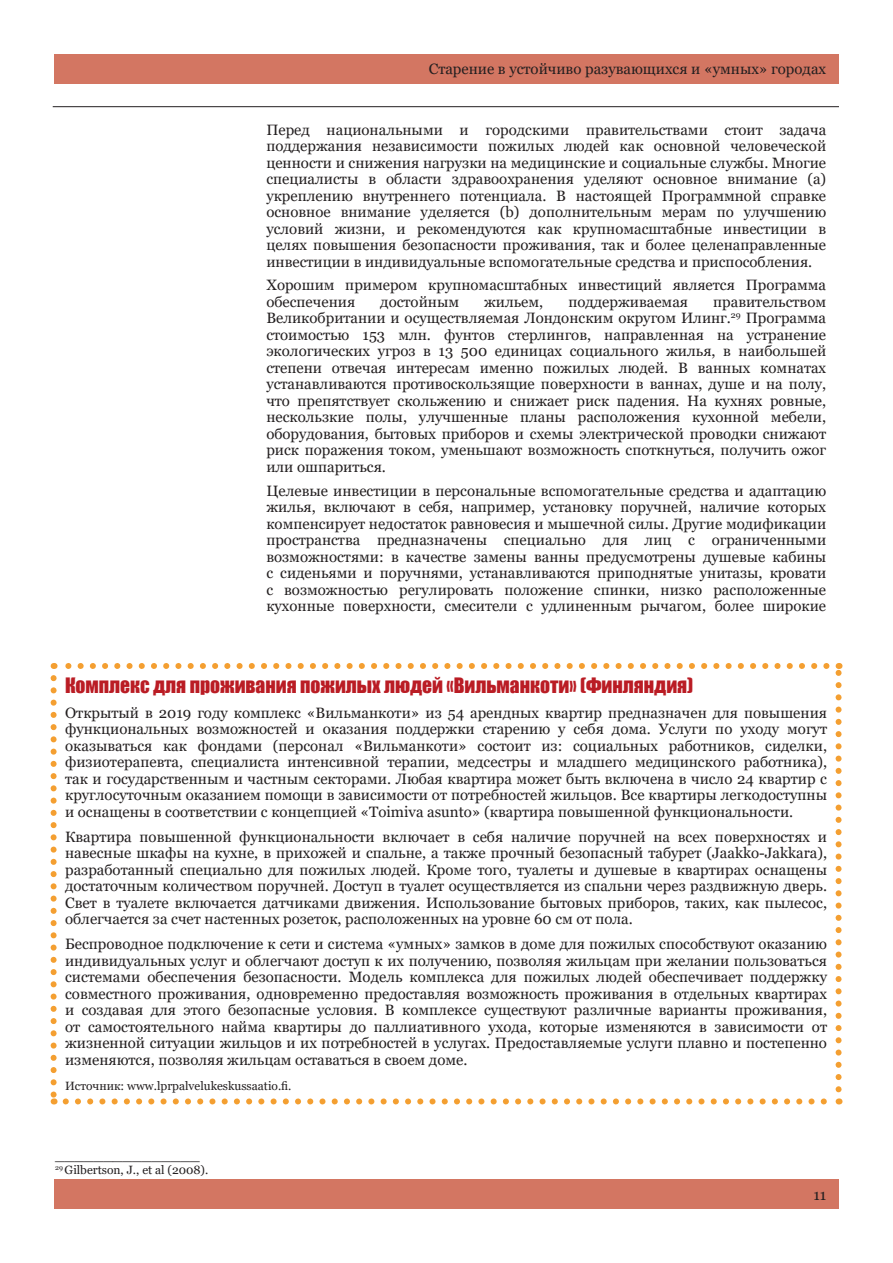
<style>
.page{position:relative;width:893px;height:1263px;background:#fff}
.page>*{position:absolute;margin:0;border:0;box-sizing:border-box;transform-origin:0 0}
.Red_title{font:19.5px "Impact";color:#ba1c24}
.Georgia_10_regular{font:15px/16.5px "Georgia";color:#231f20;text-align:justify}
.Georgia_10_regular-2{font:12px "Georgia";color:#231f20}
</style>
<div class="page">
<div style="left:54px;top:54px;width:785px;height:29px;background:#d37662"></div>
<div style="left:54px;top:1180px;width:785px;height:29px;background:#d37662"></div>
<hr style="left:53px;top:106px;width:786px;height:1px;background:#231f20">
<svg style="left:66px;top:1098px;width:761px;height:6px"></svg>
<svg style="left:51px;top:678px;width:6px;height:426px"></svg>
<svg style="left:836px;top:663px;width:6px;height:426px"></svg>
<svg style="left:54px;top:663px;width:772px;height:6px"></svg>
<p class="Georgia_10_regular" style="left:429px;top:61px;width:399px">Старение в устойчиво разувающихся и «умных» городах</p>
<p class="Georgia_10_regular" style="left:266px;top:122px;width:561px">Перед национальными и городскими правительствами стоит задача поддержания независимости пожилых людей как основной человеческой ценности и снижения нагрузки на медицинские и социальные службы. Многие специалисты в области здравоохранения уделяют основное внимание (а) укреплению внутреннего потенциала. В настоящей Программной справке основное внимание уделяется (b) дополнительным мерам по улучшению условий жизни, и рекомендуются как крупномасштабные инвестиции в целях повышения безопасности проживания, так и более целенаправленные инвестиции в индивидуальные вспомогательные средства и приспособления.</p>
<p class="Georgia_10_regular" style="left:266px;top:277px;width:561px">Хорошим примером крупномасштабных инвестиций является Программа обеспечения</p>
<p class="Georgia_10_regular" style="left:380px;top:294px;width:80px">достойным</p>
<p class="Georgia_10_regular" style="left:484px;top:294px;width:61px">жильем,</p>
<p class="Georgia_10_regular" style="left:568px;top:294px;width:121px">поддерживаемая</p>
<p class="Georgia_10_regular" style="left:266px;top:294px;width:561px;text-indent:447px">правительством Великобритании и осуществляемая Лондонским округом Илинг.<sup>29</sup> Программа стоимостью 153 млн. фунтов стерлингов, направленная на устранение экологических угроз в 13 500 единицах социального жилья, в наибольшей степени отвечая интересам именно пожилых людей. В ванных комнатах устанавливаются противоскользящие поверхности в ваннах, душе и на полу, что препятствует скольжению и снижает риск падения. На кухнях ровные, нескользкие полы, улучшенные планы расположения кухонной мебели, оборудования, бытовых приборов и схемы электрической проводки снижают риск поражения током, уменьшают возможность споткнуться, получить ожог или ошпариться.</p>
<p class="Georgia_10_regular" style="left:266px;top:483px;width:561px">Целевые инвестиции в персональные вспомогательные средства и адаптацию жилья, включают в себя, например, установку поручней, наличие которых компенсирует недостаток равновесия и мышечной силы. Другие модификации пространства предназначены специально для лиц с ограниченными возможностями: в качестве замены ванны предусмотрены душевые кабины с сиденьями и поручнями, устанавливаются приподнятые унитазы, кровати с возможностью регулировать положение спинки, низко расположенные кухонные поверхности, смесители с удлиненным рычагом, более широкие</p>
<p class="Red_title" style="left:65px;top:670px;width:630px">Комплекс для проживания пожилых людей «Вильманкоти» (Финляндия)</p>
<p class="Georgia_10_regular" style="left:65px;top:705px;width:763px">Открытый в 2019 году комплекс «Вильманкоти» из 54 арендных квартир предназначен для повышения функциональных возможностей и оказания поддержки старению у себя дома. Услуги по уходу могут оказываться как фондами (персонал «Вильманкоти» состоит из: социальных работников, сиделки, физиотерапевта, специалиста интенсивной терапии, медсестры и младшего медицинского работника), так и государственным и частным секторами. Любая квартира может быть включена в число 24 квартир с круглосуточным оказанием помощи в зависимости от потребностей жильцов. Все квартиры легкодоступны и оснащены в соответствии с концепцией «Toimiva asunto» (квартира повышенной функциональности.</p>
<p class="Georgia_10_regular" style="left:65px;top:829px;width:763px">Квартира повышенной функциональности включает в себя наличие поручней на всех поверхностях и навесные шкафы на кухне, в прихожей и спальне, а также прочный безопасный табурет (Jaakko-Jakkara), разработанный специально для пожилых людей. Кроме того, туалеты и душевые в квартирах оснащены достаточным количеством поручней. Доступ в туалет осуществляется из спальни через раздвижную дверь.<br>Свет в туалете включается датчиками движения. Использование бытовых приборов, таких, как пылесос, облегчается за счет настенных розеток, расположенных на уровне 60 см от пола.</p>
<p class="Georgia_10_regular" style="left:65px;top:936px;width:763px">Беспроводное подключение к сети и система «умных» замков в доме для пожилых способствуют оказанию индивидуальных услуг и облегчают доступ к их получению, позволяя жильцам при желании пользоваться системами обеспечения безопасности. Модель комплекса для пожилых людей обеспечивает поддержку совместного проживания, одновременно предоставляя возможность проживания в отдельных квартирах и создавая для этого безопасные условия. В комплексе существуют различные варианты проживания, от самостоятельного найма квартиры до паллиативного ухода, которые изменяются в зависимости от жизненной ситуации жильцов и их потребностей в услугах. Предоставляемые услуги плавно и постепенно изменяются, позволяя жильцам оставаться в своем доме.</p>
<p class="Georgia_10_regular-2" style="left:65px;top:1078px;width:228px">Источник: www.lprpalvelukeskussaatio.fi.</p>
<p class="Georgia_10_regular" style="left:55px;top:1146px;width:146px">_______________</p>
<p class="Georgia_10_regular-2" style="left:55px;top:1162px;width:155px"><sup>29</sup> Gilbertson, J., et al (2008).</p>
<p class="Georgia_10_regular" style="left:813px;top:1187px;width:14px">11</p>
</div>
